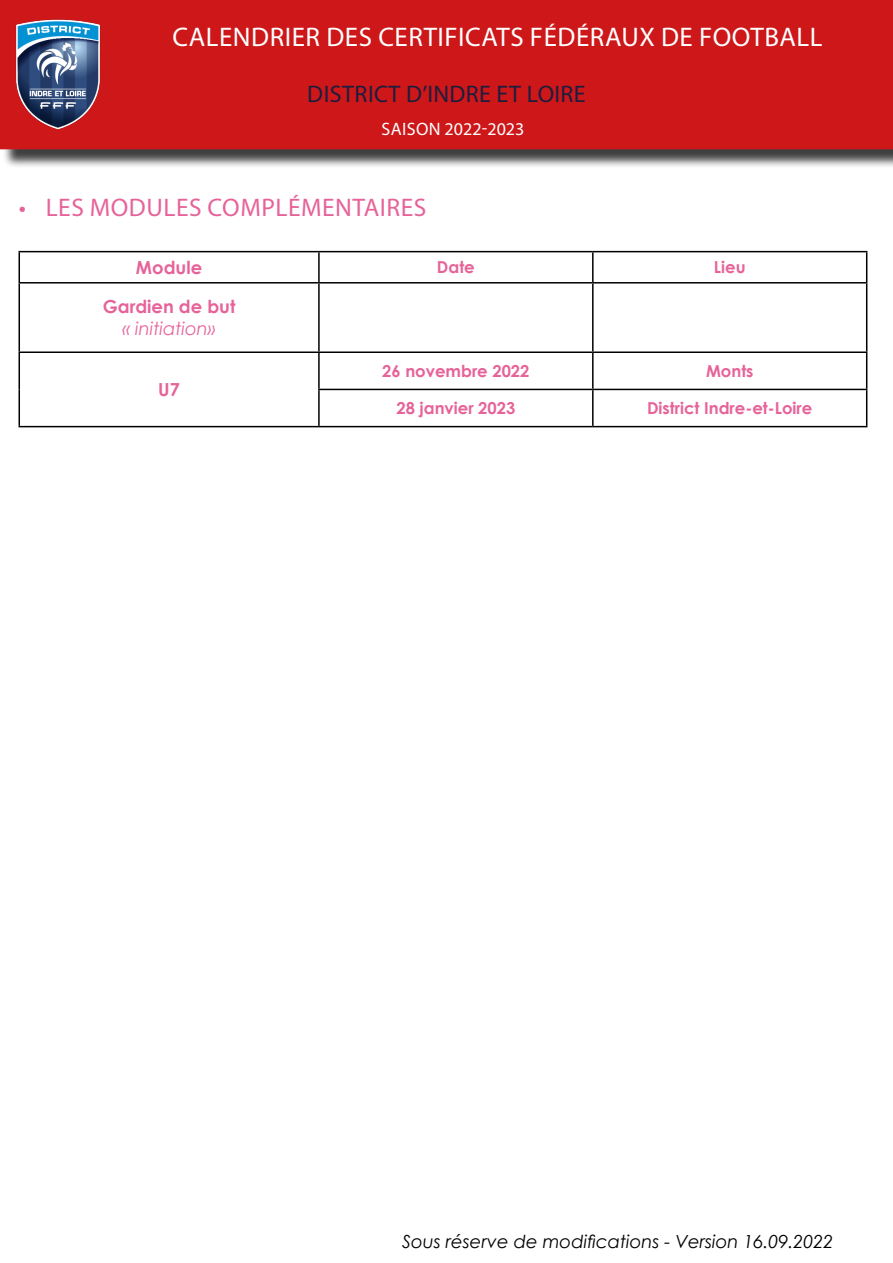
<style>
.page{position:relative;width:893px;height:1263px;background:#fff}
.page>*{position:absolute;margin:0;border:0;box-sizing:border-box;transform-origin:0 0}
.t1{font:27px "Myriad Pro";letter-spacing:.02em;color:#fff}
.t2{font:25.5px "Myriad Pro";letter-spacing:.02em;color:#e6639a}
.t3{font:24px "Myriad Pro";letter-spacing:.02em;color:#1e1d3e}
.t4{font:italic 18px "Century Gothic";color:#000}
.t5{font:700 18px "Century Gothic";color:#e6639a}
.t6{font:18px "Myriad Pro";color:#fff}
.t7{font:italic 18px "Century Gothic";color:#e6639a}
.t8{font:700 16.5px "Century Gothic";color:#e6639a}
</style>
<div class="page">
<div style="left:2px;top:2px;width:891px;height:166px;background:#000;opacity:.75"></div>
<div style="left:0;top:0;width:893px;height:149px;background:#cd1719"></div>
<hr style="left:19px;top:251px;width:300px;height:1px;background:#000">
<hr style="left:19px;top:252px;width:1px;height:30px;background:#000">
<hr style="left:319px;top:251px;width:274px;height:1px;background:#000">
<hr style="left:318px;top:252px;width:2px;height:30px;background:#000">
<hr style="left:593px;top:251px;width:274px;height:1px;background:#000">
<hr style="left:592px;top:252px;width:2px;height:30px;background:#000">
<hr style="left:866px;top:252px;width:1px;height:30px;background:#000">
<hr style="left:19px;top:282px;width:300px;height:2px;background:#000">
<hr style="left:19px;top:284px;width:1px;height:67px;background:#000">
<hr style="left:319px;top:282px;width:274px;height:2px;background:#000">
<hr style="left:318px;top:284px;width:2px;height:67px;background:#000">
<hr style="left:593px;top:282px;width:274px;height:2px;background:#000">
<hr style="left:592px;top:284px;width:2px;height:67px;background:#000">
<hr style="left:866px;top:284px;width:1px;height:67px;background:#000">
<hr style="left:19px;top:351px;width:300px;height:2px;background:#000">
<hr style="left:19px;top:353px;width:1px;height:36px;background:#000">
<hr style="left:319px;top:351px;width:274px;height:2px;background:#000">
<hr style="left:318px;top:353px;width:2px;height:36px;background:#000">
<hr style="left:593px;top:351px;width:274px;height:2px;background:#000">
<hr style="left:592px;top:353px;width:2px;height:36px;background:#000">
<hr style="left:866px;top:353px;width:1px;height:36px;background:#000">
<hr style="left:19px;top:389px;width:1px;height:37px;background:#000">
<hr style="left:318px;top:389px;width:275px;height:1px;background:#000">
<hr style="left:318px;top:390px;width:2px;height:36px;background:#000">
<hr style="left:593px;top:389px;width:274px;height:1px;background:#000">
<hr style="left:592px;top:390px;width:2px;height:36px;background:#000">
<hr style="left:866px;top:390px;width:1px;height:36px;background:#000">
<hr style="left:19px;top:426px;width:300px;height:1px;background:#000">
<hr style="left:319px;top:426px;width:274px;height:1px;background:#000">
<hr style="left:593px;top:426px;width:274px;height:1px;background:#000">
<img style="left:0;top:16px;width:117px;height:117px">
<h1 class="t1" style="left:172px;top:21px;width:652px">CALENDRIER DES CERTIFICATS FÉDÉRAUX DE FOOTBALL</h1>
<h3 class="t3" style="left:307px;top:79px;width:280px">DISTRICT D’INDRE ET LOIRE</h3>
<p class="t6" style="left:381px;top:118px;width:144px">SAISON 2022-2023</p>
<h2 class="t2" style="left:19px;top:192px;width:409px">• LES MODULES COMPLÉMENTAIRES</h2>
<p class="t5" style="left:136px;top:254px;width:68px">Module</p>
<p class="t8" style="left:437px;top:255px;width:39px">Date</p>
<p class="t8" style="left:714px;top:255px;width:33px">Lieu</p>
<p class="t5" style="left:103px;top:293px;width:134px">Gardien de but</p>
<p class="t7" style="left:123px;top:316px;width:94px">« initiation»</p>
<p class="t5" style="left:158px;top:376px;width:23px">U7</p>
<p class="t8" style="left:382px;top:358px;width:149px">26 novembre 2022</p>
<p class="t8" style="left:706px;top:358px;width:49px">Monts</p>
<p class="t8" style="left:396px;top:396px;width:120px">28 janvier 2023</p>
<p class="t8" style="left:647px;top:396px;width:167px">District Indre-et-Loire</p>
<p class="t4" style="left:402px;top:1229px;width:433px">Sous réserve de modifications - Version 16.09.2022</p>
</div>
